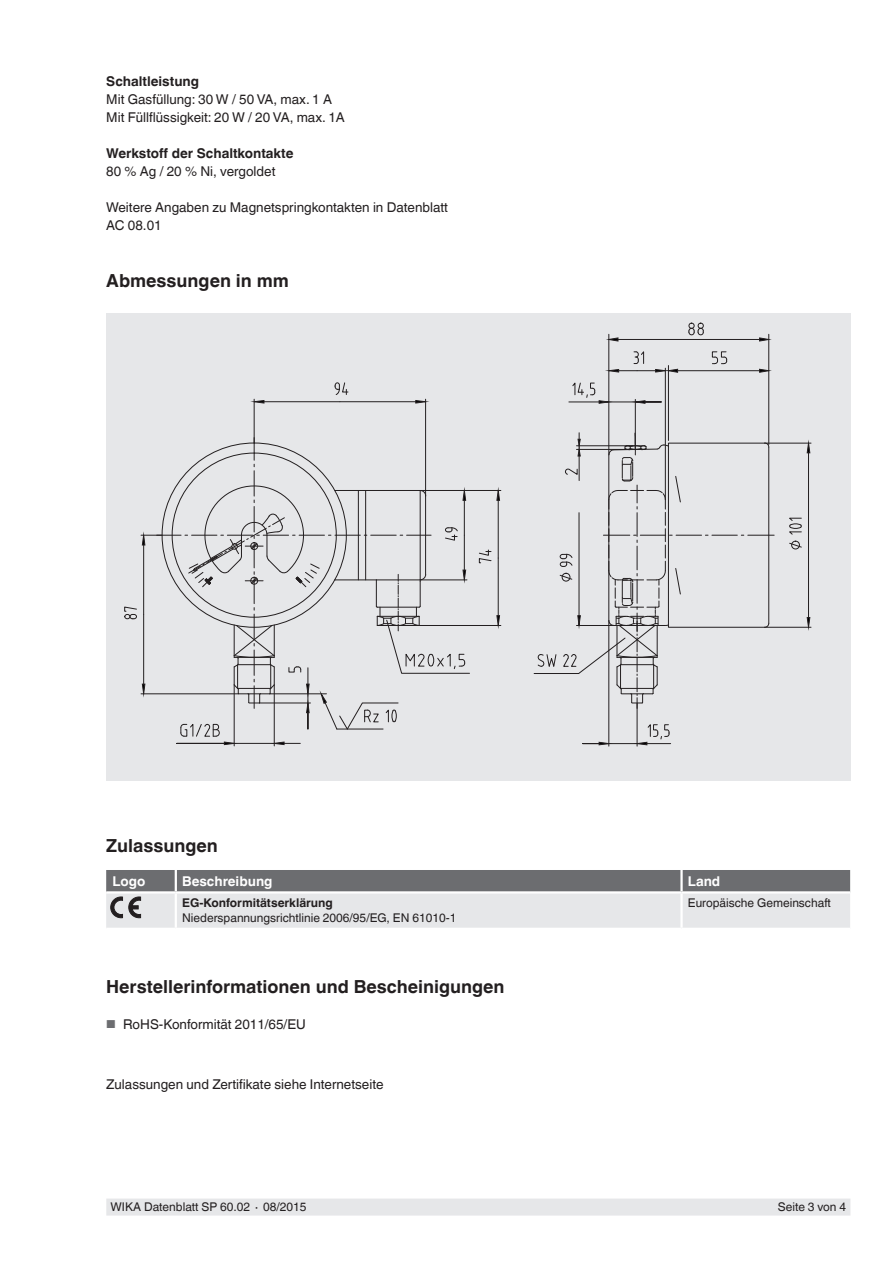
<style>
.page{position:relative;width:893px;height:1263px;background:#fff}
.page>*{position:absolute;margin:0;border:0;box-sizing:border-box;transform-origin:0 0}
.t1{font:700 18px "Helvetica World";color:#231f20}
.t2{font:13.5px/18px "Helvetica World";color:#231f20}
.t3{font:700 13.5px "Helvetica World";color:#231f20}
.t4{font:700 13.5px "Helvetica World";color:#fff}
.t5{font:12px "Helvetica World";color:#231f20}
.t6{font:700 12px "Helvetica World";color:#231f20}
.s1{font-size:11.55px;color:#6c6d70}
</style>
<div class="page">
<div style="left:106px;top:1198px;width:744px;height:17px;background:#e6e7e9"></div>
<div style="left:106px;top:313px;width:744px;height:468px;background:#e6e7e9"></div>
<hr style="left:425px;top:399px;width:1px;height:97px;background:#231f20">
<hr style="left:254px;top:399px;width:1px;height:44px;background:#231f20">
<svg style="left:334px;top:382px;width:15px;height:13px"></svg>
<hr style="left:264px;top:401px;width:76px;height:1px;background:#231f20">
<svg style="left:253px;top:400px;width:12px;height:4px"></svg>
<hr style="left:340px;top:401px;width:76px;height:1px;background:#231f20">
<svg style="left:415px;top:400px;width:11px;height:4px"></svg>
<hr style="left:419px;top:625px;width:82px;height:1px;background:#231f20">
<hr style="left:420px;top:490px;width:81px;height:1px;background:#231f20">
<svg style="left:478px;top:549px;width:14px;height:15px"></svg>
<hr style="left:498px;top:558px;width:1px;height:58px;background:#231f20">
<svg style="left:496px;top:615px;width:4px;height:10px"></svg>
<hr style="left:498px;top:500px;width:1px;height:58px;background:#231f20">
<svg style="left:496px;top:491px;width:4px;height:10px"></svg>
<hr style="left:765px;top:627px;width:46px;height:1px;background:#231f20">
<hr style="left:765px;top:443px;width:46px;height:1px;background:#231f20">
<svg style="left:789px;top:542px;width:13px;height:6px"></svg>
<div style="left:791px;top:541px;width:9px;height:8px;border:1px solid #231f20;border-radius:50%"></div>
<svg style="left:789px;top:517px;width:13px;height:18px"></svg>
<hr style="left:808px;top:535px;width:1px;height:82px;background:#231f20">
<svg style="left:806px;top:617px;width:5px;height:11px"></svg>
<hr style="left:808px;top:453px;width:1px;height:82px;background:#231f20">
<svg style="left:806px;top:442px;width:5px;height:12px"></svg>
<hr style="left:665px;top:368px;width:1px;height:132px;background:#231f20">
<hr style="left:668px;top:365px;width:1px;height:75px;background:#231f20">
<hr style="left:678px;top:370px;width:82px;height:1px;background:#231f20">
<svg style="left:608px;top:349px;width:70px;height:24px"></svg>
<svg style="left:759px;top:368px;width:9px;height:5px"></svg>
<hr style="left:609px;top:621px;width:1px;height:125px;background:#231f20">
<hr style="left:637px;top:703px;width:1px;height:43px;background:#231f20">
<hr style="left:583px;top:743px;width:54px;height:1px;background:#231f20">
<svg style="left:598px;top:741px;width:12px;height:4px"></svg>
<svg style="left:636px;top:722px;width:35px;height:23px"></svg>
<hr style="left:234px;top:685px;width:1px;height:61px;background:#231f20">
<hr style="left:274px;top:685px;width:1px;height:61px;background:#231f20">
<svg style="left:124px;top:438px;width:346px;height:307px"></svg>
<hr style="left:635px;top:399px;width:1px;height:50px;background:#231f20">
<hr style="left:609px;top:402px;width:52px;height:1px;background:#231f20">
<svg style="left:635px;top:400px;width:11px;height:4px"></svg>
<hr style="left:569px;top:402px;width:30px;height:1px;background:#231f20">
<svg style="left:572px;top:380px;width:37px;height:24px"></svg>
<hr style="left:768px;top:334px;width:1px;height:111px;background:#231f20">
<hr style="left:618px;top:339px;width:142px;height:1px;background:#231f20">
<svg style="left:608px;top:337px;width:11px;height:5px"></svg>
<svg style="left:759px;top:337px;width:10px;height:5px"></svg>
<hr style="left:609px;top:334px;width:1px;height:121px;background:#231f20">
<svg style="left:688px;top:323px;width:16px;height:13px"></svg>
<svg style="left:534px;top:433px;width:240px;height:275px"></svg>
<svg style="left:711px;top:351px;width:17px;height:13px"></svg>
<svg style="left:106px;top:870px;width:744px;height:58px;background:#b9babc"></svg>
<p class="t3" style="left:106px;top:74px;width:94px">Schaltleistung</p>
<p class="t2" style="left:106px;top:91px;width:240px">Mit Gasfüllung: 30 W / 50 VA, max. 1 A<br>Mit Füllflüssigkeit: 20 W / 20 VA, max. 1A</p>
<p class="t3" style="left:106px;top:146px;width:189px">Werkstoff der Schaltkontakte</p>
<p class="t2" style="left:106px;top:163px;width:171px">80 % Ag / 20 % Ni, vergoldet</p>
<p class="t2" style="left:106px;top:199px;width:343px">Weitere Angaben zu Magnetspringkontakten in Datenblatt<br>AC 08.01</p>
<h1 class="t1" style="left:106px;top:270px;width:184px">Abmessungen in mm</h1>
<h1 class="t1" style="left:106px;top:835px;width:113px">Zulassungen</h1>
<p class="t4" style="left:113px;top:873px;width:34px">Logo</p>
<p class="t4" style="left:182px;top:873px;width:92px">Beschreibung</p>
<p class="t4" style="left:688px;top:873px;width:34px">Land</p>
<p class="t6" style="left:182px;top:896px;width:152px">EG-Konformitätserklärung</p>
<p class="t5" style="left:182px;top:911px;width:276px">Niederspannungsrichtlinie 2006/95/EG, EN 61010-1</p>
<p class="t5" style="left:688px;top:896px;width:145px">Europäische Gemeinschaft</p>
<h1 class="t1" style="left:106px;top:976px;width:400px">Herstellerinformationen und Bescheinigungen</h1>
<p class="t2" style="left:106px;top:1015px;width:201px"><span class="s1">■</span> RoHS-Konformität 2011/65/EU</p>
<p class="t2" style="left:106px;top:1075px;width:279px">Zulassungen und Zertifikate siehe Internetseite</p>
<p class="t5" style="left:111px;top:1200px;width:197px">WIKA Datenblatt SP 60.02 ∙ 08/2015</p>
<p class="t5" style="left:778px;top:1200px;width:70px">Seite 3 von 4</p>
</div>
